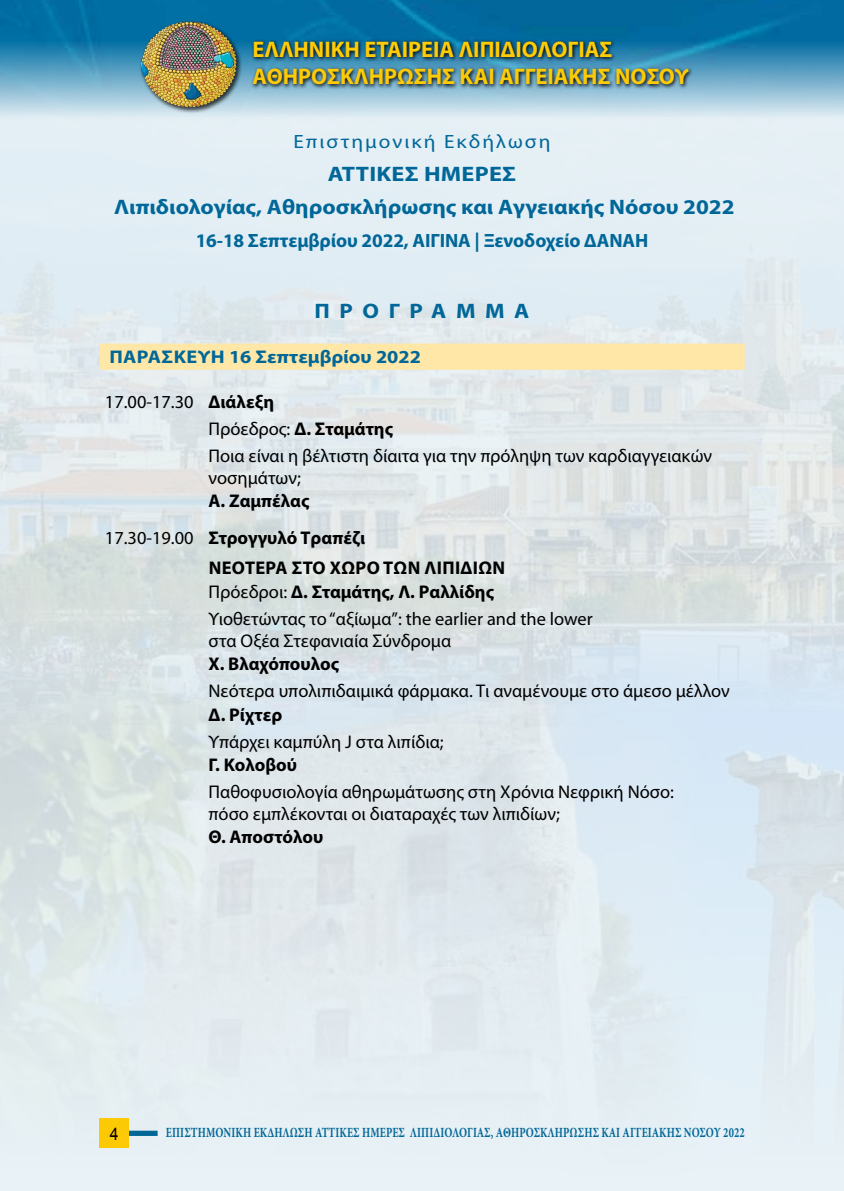
<style>
.page{position:relative;width:844px;height:1191px;background:#fff}
.page>*{position:absolute;margin:0;border:0;box-sizing:border-box;transform-origin:0 0}
.t1{font:700 22.57px/27.1px "Myriad Pro";color:#ffcb05}
.t2{font:700 21px/32.9px "Myriad Pro";color:#006798;text-align:center;scale:1.15 1}
.t3{font:700 21px "Myriad Pro";letter-spacing:.415em;color:#006798;scale:1.1 1}
.t4{font:700 19.25px "Myriad Pro";letter-spacing:-.005em;color:#006798}
.t5{font:19.25px "Myriad Pro";letter-spacing:.095em;color:#006798;scale:1.1 1}
.t6{font:18.38px/26.9px "Myriad Pro";color:#000}
.t7{font:700 18.38px/36.9px "Myriad Pro";color:#000}
.t8{font:700 18.38px "Myriad Pro";color:#006798;scale:1.1 1}
.t9{font:17.5px "Arial";color:#000;scale:.9 1}
.t10{font:700 14px "Minion Pro";letter-spacing:.01em;color:#006798;scale:.75 1}
.s1{font-weight:700}
.s2{font-weight:400}
</style>
<div class="page">
<img style="left:0;top:0;width:843px;height:64px">
<div style="left:140px;top:20px;width:103px;height:94px;background:#000;opacity:.75"></div>
<img style="left:143px;top:22px;width:43px;height:33px">
<svg style="left:250px;top:38px;width:443px;height:26px;background:#186082"></svg>
<img style="left:0;top:64px;width:843px;height:563px">
<img style="left:550px;top:589px;width:293px;height:602px">
<img style="left:0;top:627px;width:698px;height:564px">
<div style="left:99px;top:343px;width:645px;height:27px;background:#ffe7a7"></div>
<p class="t1" style="left:252px;top:35px;width:437px">ΕΛΛΗΝΙΚΗ ΕΤΑΙΡΕΙΑ ΛΙΠΙΔΙΟΛΟΓΙΑΣ<br>ΑΘΗΡΟΣΚΛΗΡΩΣΗΣ ΚΑΙ ΑΓΓΕΙΑΚΗΣ ΝΟΣΟΥ</p>
<p class="t5" style="left:293px;top:130px;width:235px">Επιστημονική Εκδήλωση</p>
<p class="t2" style="left:114px;top:157px;width:541px">ΑΤΤΙΚΕΣ ΗΜΕΡΕΣ<br>Λιπιδιολογίας, Αθηροσκλήρωσης και Αγγειακής Νόσου 2022</p>
<p class="t4" style="left:196px;top:228px;width:454px">16-18 Σεπτεμβρίου 2022, ΑΙΓΙΝΑ | Ξενοδοχείο ΔΑΝΑΗ</p>
<p class="t3" style="left:314px;top:297px;width:197px">ΠΡΟΓΡΑΜΜΑ</p>
<p class="t8" style="left:109px;top:345px;width:25px">Παρασκευη</p>
<p class="t8" style="left:229px;top:345px;width:176px">16 Σεπτεμβρίου 2022</p>
<p class="t6" style="left:208px;top:388px;width:505px;text-indent:-104px">17.00-17.30 <span class="s1">Διάλεξη<br></span>Πρόεδρος: <span class="s1">Δ. Σταμάτης<br></span>Ποια είναι η βέλτιστη δίαιτα για την πρόληψη των καρδιαγγειακών</p>
<p class="t6" style="left:208px;top:464px;width:94px">νοσημάτων;</p>
<p class="t7" style="left:105px;top:482px;width:262px;text-indent:104px">Α. Ζαμπέλας<br><span class="s2">17.30-19.00</span> Στρογγυλό Τραπέζι</p>
<p class="t7" style="left:209px;top:548px;width:25px">Νεότερα</p>
<p class="t7" style="left:292px;top:548px;width:12px">στο</p>
<p class="t7" style="left:330px;top:548px;width:14px">χώρο</p>
<p class="t7" style="left:383px;top:548px;width:13px">των</p>
<p class="t7" style="left:208px;top:554px;width:287px;line-height:24.5px;text-indent:216px">λιπιδίων<br><span class="s2">Πρόεδροι:</span> Δ. Σταμάτης, Λ. Ραλλίδης</p>
<p class="t6" style="left:208px;top:608px;width:385px;line-height:22.1px">Υιοθετώντας το “αξίωμα”: the earlier and the lower στα Οξέα Στεφανιαία Σύνδρομα</p>
<p class="t7" style="left:208px;top:645px;width:132px">Χ. Βλαχόπουλος</p>
<p class="t6" style="left:208px;top:677px;width:522px">Νεότερα υπολιπιδαιμικά φάρμακα. Τι αναμένουμε στο άμεσο μέλλον</p>
<p class="t7" style="left:208px;top:695px;width:75px">Δ. Ρίχτερ</p>
<p class="t6" style="left:208px;top:727px;width:236px">Υπάρχει καμπύλη J στα λιπίδια;</p>
<p class="t7" style="left:208px;top:745px;width:90px">Γ. Κολοβού</p>
<p class="t6" style="left:208px;top:780px;width:467px;line-height:22.1px">Παθοφυσιολογία αθηρωμάτωσης στη Χρόνια Νεφρική Νόσο: πόσο εμπλέκονται οι διαταραχές των λιπιδίων;</p>
<p class="t7" style="left:208px;top:817px;width:116px">Θ. Αποστόλου</p>
<p class="t9" style="left:110px;top:1122px;width:11px">4</p>
<p class="t10" style="left:166px;top:1122px;width:217px">Επιστημονική Εκδήλωση ΑΤΤΙΚ</p>
<p class="t10" style="left:347px;top:1122px;width:531px">ΕΣ ΗΜΕΡΕΣ Λιπιδιολογίας, Αθηροσκλήρωσης και Αγγειακής Νόσου 2022</p>
</div>
